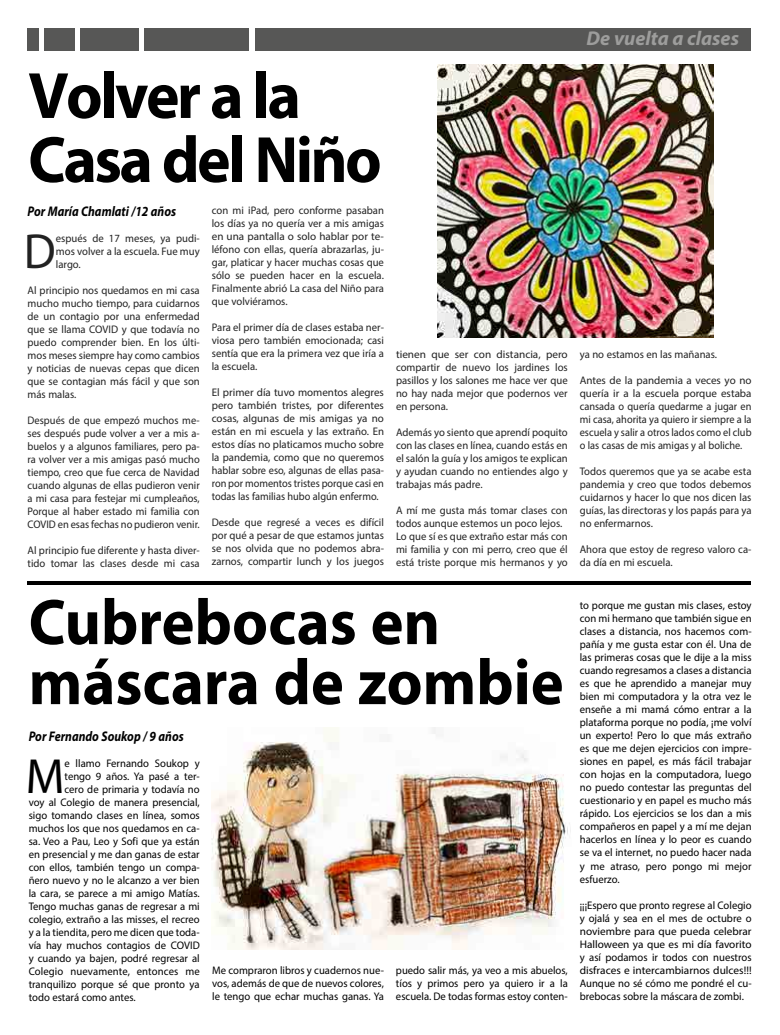
<style>
.page{position:relative;width:780px;height:1035px;background:#fff}
.page>*{position:absolute;margin:0;border:0;box-sizing:border-box;transform-origin:0 0}
.t1{font:700 66px/64px "Myriad Pro";letter-spacing:-.04em;color:#000;scale:.96 1}
.t2{font:700 65px/60px "Myriad Pro";color:#000;scale:.96 1}
.t3{font:49.6px "Myriad Pro";color:#222}
.t4{font:49.6px "Myriad Pro";color:#000}
.t5{font:italic 700 20px "Myriad Pro";color:#9d9d9c}
.t6{font:italic 700 14px "Myriad Pro";color:#000;scale:.86 1}
.t7{font:11px/13px "Myriad Pro";color:#222;text-align:justify}
.t8{font:11px/13px "Myriad Pro";color:#000;text-align:justify}
.t9{font:11px/13px "Myriad Pro";color:#222;text-align:justify;scale:.95 1}
</style>
<div class="page">
<hr style="left:28px;top:581px;width:722px;height:3px;background:#000">
<div style="left:255px;top:28px;width:495px;height:22px;background:#575756"></div>
<div style="left:144px;top:28px;width:105px;height:22px;background:#575756"></div>
<div style="left:80px;top:28px;width:58px;height:22px;background:#575756"></div>
<div style="left:44px;top:28px;width:30px;height:22px;background:#575756"></div>
<div style="left:28px;top:28px;width:11px;height:22px;background:#575756"></div>
<img style="left:438px;top:65px;width:275px;height:272px">
<img style="left:212px;top:727px;width:359px;height:222px">
<h1 class="t1" style="left:28px;top:70px;width:369px">Volver a la<br>Casa del Niño</h1>
<p class="t6" style="left:28px;top:206px;width:174px">Por María Chamlati /12 años</p>
<h3 class="t3" style="left:24px;top:227px;width:34px">D</h3>
<p class="t7" style="left:56px;top:232px;width:145px">espués de 17 meses, ya pudi&shy;mos volver a la escuela. Fue muy largo.</p>
<p class="t7" style="left:28px;top:284px;width:174px">Al principio nos quedamos en mi casa mucho mucho tiempo, para cuidarnos de un contagio por una enfermedad que se llama COVID y que todavía no puedo comprender bien. En los últi&shy;mos meses siempre hay como cambios y noticias de nuevas cepas que dicen que se contagian más fácil y que son más malas.</p>
<p class="t9" style="left:28px;top:414px;width:183px">Después de que empezó muchos me&shy;ses después pude volver a ver a mis a&shy;buelos y a algunos familiares, pero pa&shy;ra volver ver a mis amigas pasó mucho tiempo, creo que fue cerca de Navidad cuando algunas de ellas pudieron venir a mi casa para festejar mi cumpleaños, Porque al haber estado mi familia con COVID en esas fechas no pudieron venir.</p>
<p class="t7" style="left:28px;top:544px;width:174px">Al principio fue diferente y hasta diver&shy;tido tomar las clases desde mi casa</p>
<p class="t7" style="left:212px;top:204px;width:174px">con mi iPad, pero conforme pasaban los días ya no quería ver a mis amigas en una pantalla o solo hablar por te&shy;léfono con ellas, quería abrazarlas, ju&shy;gar, platicar y hacer muchas cosas que sólo se pueden hacer en la escuela.<br>Finalmente abrió La casa del Niño para que volviéramos.</p>
<p class="t7" style="left:212px;top:321px;width:174px">Para el primer día de clases estaba ner&shy;viosa pero también emocionada; casi sentía que era la primera vez que iría a la escuela.</p>
<p class="t7" style="left:212px;top:386px;width:174px">El primer día tuvo momentos alegres pero también tristes, por diferentes cosas, algunas de mis amigas ya no están en mi escuela y las extraño. En estos días no platicamos mucho sobre la pandemia, como que no queremos hablar sobre eso, algunas de ellas pasa&shy;ron por momentos tristes porque casi en todas las familias hubo algún enfermo.</p>
<p class="t7" style="left:212px;top:516px;width:174px">Desde que regresé a veces es difícil por qué a pesar de que estamos juntas se nos olvida que no podemos abra&shy;zarnos, compartir lunch y los juegos</p>
<p class="t7" style="left:396px;top:348px;width:173px">tienen que ser con distancia, pero compartir de nuevo los jardines los pasillos y los salones me hace ver que no hay nada mejor que podernos ver en persona.</p>
<p class="t7" style="left:396px;top:426px;width:173px">Además yo siento que aprendí poquito con las clases en línea, cuando estás en el salón la guía y los amigos te explican y ayudan cuando no entiendes algo y trabajas más padre.</p>
<p class="t7" style="left:396px;top:504px;width:173px;text-align:left">A mí me gusta más tomar clases con todos aunque estemos un poco lejos.<br>Lo que sí es que extraño estar más con mi familia y con mi perro, creo que él está triste porque mis hermanos y yo</p>
<h2 class="t2" style="left:29px;top:598px;width:558px">Cubrebocas en máscara de zombie</h2>
<p class="t6" style="left:29px;top:731px;width:182px">Por Fernando Soukop / 9 años</p>
<h3 class="t4" style="left:26px;top:752px;width:40px">M</h3>
<p class="t8" style="left:65px;top:757px;width:137px">e llamo Fernando Soukop y</p>
<p class="t8" style="left:65px;top:770px;width:137px">tengo 9 años. Ya pasé a ter-</p>
<p class="t8" style="left:65px;top:783px;width:137px">cero de primaria y todavía no</p>
<p class="t8" style="left:29px;top:796px;width:172px">voy al Colegio de manera presencial,</p>
<p class="t8" style="left:29px;top:809px;width:172px">sigo tomando clases en línea, somos</p>
<p class="t8" style="left:29px;top:822px;width:172px">muchos los que nos quedamos en ca-</p>
<p class="t8" style="left:29px;top:835px;width:172px">sa. Veo a Pau, Leo y Sofi que ya están</p>
<p class="t8" style="left:29px;top:848px;width:173px">en presencial y me dan ganas de estar</p>
<p class="t8" style="left:29px;top:861px;width:173px">con ellos, también tengo un compa-</p>
<p class="t8" style="left:29px;top:874px;width:172px">ñero nuevo y no le alcanzo a ver bien</p>
<p class="t8" style="left:29px;top:887px;width:173px">la cara, se parece a mi amigo Matías.</p>
<p class="t8" style="left:29px;top:900px;width:172px">Tengo muchas ganas de regresar a mi</p>
<p class="t8" style="left:29px;top:913px;width:173px">colegio, extraño a las misses, el recreo</p>
<p class="t8" style="left:29px;top:926px;width:173px">y a la tiendita, pero me dicen que toda-</p>
<p class="t8" style="left:29px;top:939px;width:173px">vía hay muchos contagios de COVID</p>
<p class="t8" style="left:29px;top:952px;width:172px">y cuando ya bajen, podré regresar al</p>
<p class="t8" style="left:29px;top:965px;width:172px">Colegio nuevamente, entonces me</p>
<p class="t8" style="left:29px;top:978px;width:173px">tranquilizo porque sé que pronto ya</p>
<p class="t8" style="left:29px;top:991px;width:108px">todo estará como antes.</p>
<p class="t8" style="left:212px;top:964px;width:173px">Me compraron libros y cuadernos nue&shy;vos, además de que de nuevos colores, le tengo que echar muchas ganas. Ya</p>
<p class="t8" style="left:396px;top:964px;width:173px">puedo salir más, ya veo a mis abuelos, tíos y primos pero ya quiero ir a la escuela. De todas formas estoy conten-</p>
<h3 class="t5" style="left:586px;top:31px;width:154px">De vuelta a clases</h3>
<p class="t7" style="left:579px;top:348px;width:139px">ya no estamos en las mañanas.</p>
<p class="t7" style="left:579px;top:374px;width:173px">Antes de la pandemia a veces yo no quería ir a la escuela porque estaba cansada o quería quedarme a jugar en mi casa, ahorita ya quiero ir siempre a la escuela y salir a otros lados como el club o las casas de mis amigas y al boliche.</p>
<p class="t7" style="left:579px;top:465px;width:173px">Todos queremos que ya se acabe esta pandemia y creo que todos debemos cuidarnos y hacer lo que nos dicen las guías, las directoras y los papás para ya no enfermarnos.</p>
<p class="t7" style="left:579px;top:543px;width:173px">Ahora que estoy de regreso valoro ca&shy;da día en mi escuela.</p>
<p class="t8" style="left:579px;top:599px;width:173px">to porque me gustan mis clases, estoy con mi hermano que también sigue en clases a distancia, nos hacemos com&shy;pañía y me gusta estar con él. Una de las primeras cosas que le dije a la miss cuando regresamos a clases a distancia es que he aprendido a manejar muy bien mi computadora y la otra vez le enseñe a mi mamá cómo entrar a la plataforma porque no podía, ¡me volví un experto! Pero lo que más extraño es que me dejen ejercicios con impre&shy;siones en papel, es más fácil trabajar con hojas en la computadora, luego no puedo contestar las preguntas del cuestionario y en papel es mucho más rápido. Los ejercicios se los dan a mis compañeros en papel y a mí me dejan hacerlos en línea y lo peor es cuando se va el internet, no puedo hacer nada y me atraso, pero pongo mi mejor esfuerzo.</p>
<p class="t8" style="left:579px;top:898px;width:173px">¡¡¡Espero que pronto regrese al Colegio y ojalá y sea en el mes de octubre o noviembre para que pueda celebrar Halloween ya que es mi día favorito y así podamos ir todos con nuestros disfraces e intercambiarnos dulces!!!<br>Aunque no sé cómo me pondré el cu&shy;brebocas sobre la máscara de zombi.</p>
</div>
